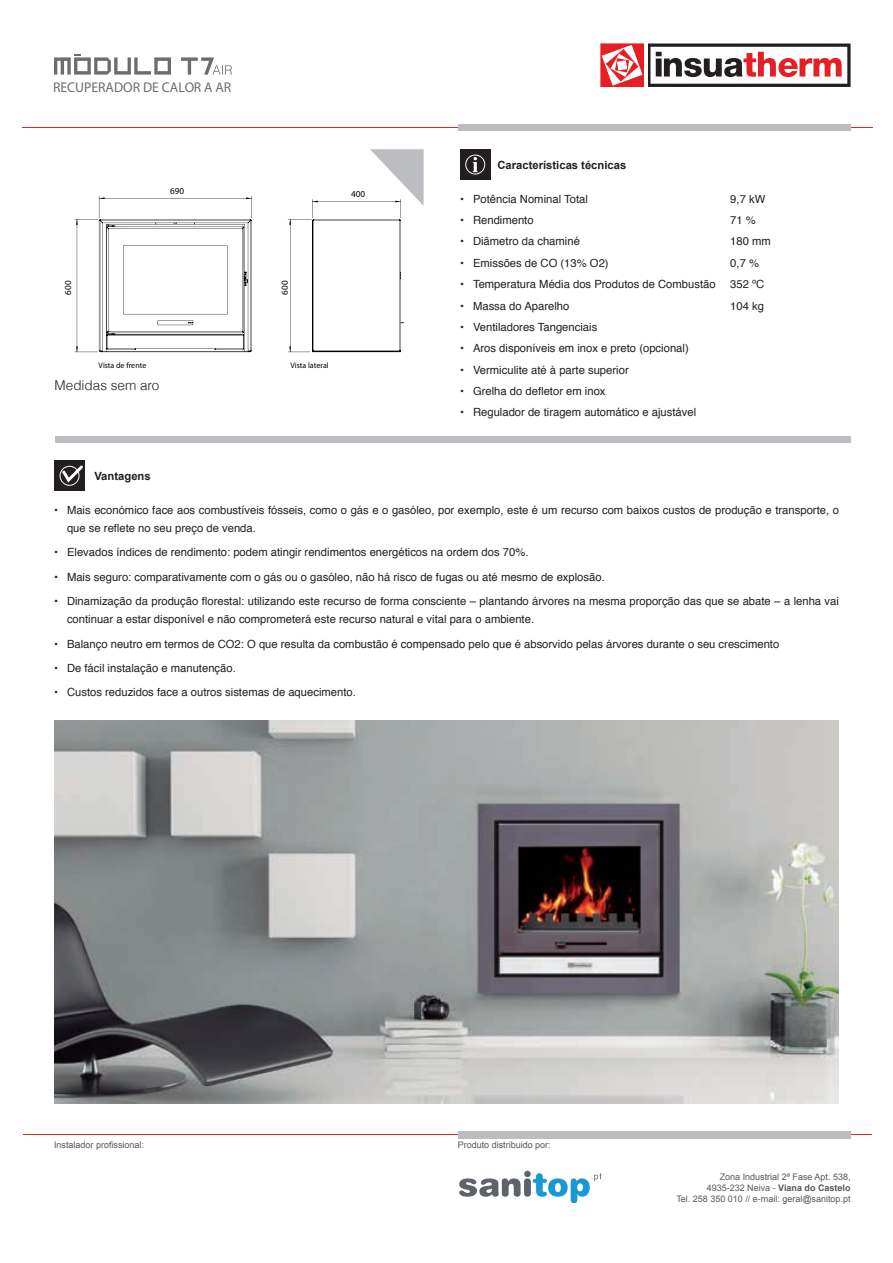
<style>
.page{position:relative;width:893px;height:1263px;background:#fff}
.page>*{position:absolute;margin:0;border:0;box-sizing:border-box;transform-origin:0 0}
.t1{font:14.1px "Myriad Pro";color:#6c6d70}
.t2{font:300 13.5px "Helvetica";color:#231f20}
.t3{font:11.25px/18px "Helvetica";color:#231f20}
.t4{font:700 11.25px "Arial";color:#231f20}
.t5{font:9.15px "Myriad Pro";color:#000}
.t6{font:9px/10.8px "Arial";color:#57585a;text-align:right}
.t7{font:7.95px "Myriad Pro";color:#000}
.s1{font-weight:700}
</style>
<div class="page">
<hr style="left:23px;top:1134px;width:849px;height:1px;background:#e62527">
<hr style="left:22px;top:127px;width:850px;height:1px;background:#e62527">
<div style="left:460px;top:149px;width:30px;height:31px;background:#231f20"></div>
<svg style="left:465px;top:155px;width:20px;height:20px"></svg>
<div style="left:54px;top:460px;width:31px;height:31px;background:#231f20"></div>
<svg style="left:60px;top:465px;width:23px;height:21px"></svg>
<div style="left:458px;top:125px;width:393px;height:6px;background:#bcbdc0"></div>
<div style="left:55px;top:436px;width:796px;height:6px;background:#bcbdc0"></div>
<div style="left:458px;top:1131px;width:393px;height:8px;background:#bcbdc0"></div>
<svg style="left:459px;top:1171px;width:143px;height:32px"></svg>
<svg style="left:600px;top:43px;width:251px;height:44px"></svg>
<hr style="left:644px;top:43px;width:4px;height:44px;background:#fff">
<img style="left:55px;top:721px;width:784px;height:382px">
<svg style="left:54px;top:54px;width:117px;height:21px"></svg>
<svg style="left:181px;top:57px;width:51px;height:18px"></svg>
<svg style="left:75px;top:149px;width:349px;height:203px"></svg>
<p class="t1" style="left:53px;top:79px;width:180px">RECUPERADOR DE CALOR A AR</p>
<p class="t5" style="left:170px;top:185px;width:16px">690</p>
<p class="t5" style="left:351px;top:189px;width:16px">400</p>
<p class="t5" style="left:63px;top:295px;width:16px;rotate:-90deg">600</p>
<p class="t5" style="left:279px;top:295px;width:16px;rotate:-90deg">600</p>
<p class="t7" style="left:99px;top:361px;width:49px">Vista de frente</p>
<p class="t7" style="left:290px;top:361px;width:40px">Vista lateral</p>
<p class="t2" style="left:55px;top:374px;width:106px">Medidas sem aro</p>
<p class="t4" style="left:94px;top:468px;width:58px">Vantagens</p>
<p class="t4" style="left:497px;top:157px;width:130px">Características técnicas</p>
<p class="t3" style="left:460px;top:190px;width:129px">• Potência Nominal Total</p>
<p class="t3" style="left:730px;top:190px;width:37px">9,7 kW</p>
<p class="t3" style="left:460px;top:211px;width:75px">• Rendimento</p>
<p class="t3" style="left:730px;top:211px;width:27px">71 %</p>
<p class="t3" style="left:460px;top:233px;width:121px">• Diâmetro da chaminé</p>
<p class="t3" style="left:730px;top:233px;width:42px">180 mm</p>
<p class="t3" style="left:460px;top:254px;width:150px">• Emissões de CO (13% O2)</p>
<p class="t3" style="left:730px;top:254px;width:30px">0,7 %</p>
<p class="t3" style="left:460px;top:276px;width:257px">• Temperatura Média dos Produtos de Combustão</p>
<p class="t3" style="left:730px;top:276px;width:36px">352 ºC</p>
<p class="t3" style="left:460px;top:297px;width:111px">• Massa do Aparelho</p>
<p class="t3" style="left:730px;top:297px;width:35px">104 kg</p>
<p class="t3" style="left:460px;top:318px;width:139px">• Ventiladores Tangenciais</p>
<p class="t3" style="left:460px;top:340px;width:230px">• Aros disponíveis em inox e preto (opcional)</p>
<p class="t3" style="left:460px;top:361px;width:170px">• Vermiculite até à parte superior</p>
<p class="t3" style="left:460px;top:382px;width:147px">• Grelha do defletor em inox</p>
<p class="t3" style="left:460px;top:404px;width:237px">• Regulador de tiragem automático e ajustável</p>
<p class="t3" style="left:67px;top:501px;width:773px;text-indent:-13px">• Mais económico face aos combustíveis fósseis, como o gás e o gasóleo, por exemplo, este é um recurso com baixos custos de produção e transporte, o que se reflete no seu preço de venda.</p>
<p class="t3" style="left:54px;top:544px;width:476px">• Elevados índices de rendimento: podem atingir rendimentos energéticos na ordem dos 70%.</p>
<p class="t3" style="left:54px;top:568px;width:552px">• Mais seguro: comparativamente com o gás ou o gasóleo, não há risco de fugas ou até mesmo de explosão.</p>
<p class="t3" style="left:67px;top:592px;width:773px;text-indent:-13px">• Dinamização da produção florestal: utilizando este recurso de forma consciente – plantando árvores na mesma proporção das que se abate – a lenha vai continuar a estar disponível e não comprometerá este recurso natural e vital para o ambiente.</p>
<p class="t3" style="left:54px;top:635px;width:726px">• Balanço neutro em termos de CO2: O que resulta da combustão é compensado pelo que é absorvido pelas árvores durante o seu crescimento</p>
<p class="t3" style="left:54px;top:659px;width:183px">• De fácil instalação e manutenção.</p>
<p class="t3" style="left:54px;top:684px;width:303px">• Custos reduzidos face a outros sistemas de aquecimento.</p>
<p class="t6" style="left:54px;top:1140px;width:92px">Instalador profissional:</p>
<p class="t6" style="left:458px;top:1140px;width:95px">Produto distribuido por:</p>
<p class="t6" style="left:676px;top:1171px;width:176px">Zona Industrial 2ª Fase Apt. 538,<br>4935-232 Neiva - <span class="s1">Viana do Castelo<br></span>Tel. 258 350 010 // e-mail: geral@sanitop.pt</p>
</div>
